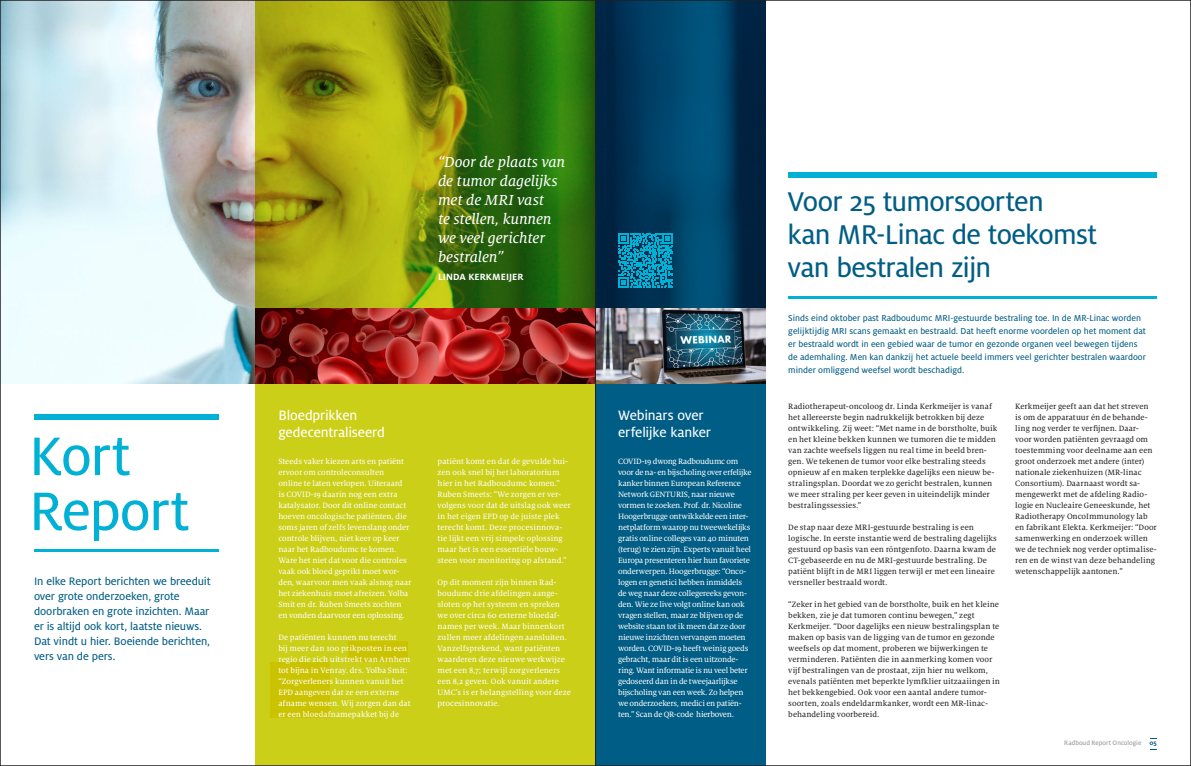
<style>
.page{position:relative;width:1191px;height:766px;background:#fff}
.page>*{position:absolute;margin:0;border:0;box-sizing:border-box;transform-origin:0 0}
.KOP_GROOT{font:60px/55px "Milo OT Text";letter-spacing:-.02em;color:#00b1d5}
.KOP_KLEIN{font:30px/33px "Milo OT Text";letter-spacing:-.025em;color:#005d85}
.QUOTE{font:16px/19px "Milo Serif OT Text Ita";letter-spacing:-.01em;color:#fff}
.SUBKOP{font:15px/17px "Milo OT Text";letter-spacing:-.01em;color:#fff}
.INTRO_GROOT{font:12px/15px "Milo OT Text";letter-spacing:-.01em;color:#005d85}
.NAAM_BIJSCHRIFT{font:700 10px "Milo OT";letter-spacing:.01em;color:#fff}
.INTRO_KLEIN{font:9.5px/13px "Milo OT Text";color:#005d85}
.BODYTEKST{font:8.5px/11px "Milo Serif OT Text";letter-spacing:.005em;color:#231f20}
.BODYTEKST-2{font:8.5px/11px "Milo Serif OT Text";letter-spacing:-.01em;color:#fff}
.BODYTEKST-3{font:8.5px/11px "Milo Serif OT Text";letter-spacing:-.03em;color:#fff}
.t1{font:7px "Milo OT Text";letter-spacing:.005em;color:#939598}
.s1{font-family:"Milo OT";font-weight:700;color:#005d85}
</style>
<div class="page">
<img style="left:2px;top:2px;width:253px;height:381px">
<div style="left:788px;top:172px;width:369px;height:6px;background:#00b1d5"></div>
<hr style="left:788px;top:296px;width:369px;height:3px;background:#00b1d5">
<svg style="left:596px;top:2px;width:169px;height:761px;background:#004d73"></svg>
<svg style="left:255px;top:2px;width:340px;height:761px;background:#a1ae13"></svg>
<img style="left:255px;top:309px;width:510px;height:74px">
<div style="left:34px;top:414px;width:184px;height:6px;background:#00b1d5"></div>
<hr style="left:34px;top:549px;width:184px;height:3px;background:#00b1d5">
<hr style="left:595px;top:0;width:1px;height:765px;background:#231f20">
<svg style="left:618px;top:233px;width:55px;height:55px;background:#0085a7"></svg>
<p class="KOP_GROOT" style="left:29px;top:429px;width:162px">Kort<br>Report</p>
<p class="INTRO_GROOT" style="left:34px;top:574px;width:178px">In elke Report berichten we breeduit over grote onderzoeken, grote doorbraken en grote inzichten. Maar er is altijd ook kort, laatste nieuws.<br>Dat vindt u hier. Boeiende berichten, vers van de pers.</p>
<p class="QUOTE" style="left:438px;top:153px;width:129px">“Door de plaats van de tumor dagelijks met de MRI vast<br>te stellen, kunnen we veel gerichter bestralen”</p>
<p class="NAAM_BIJSCHRIFT" style="left:438px;top:271px;width:87px">LINDA KERKMEIJER</p>
<p class="SUBKOP" style="left:278px;top:407px;width:108px">Bloedprikken gedecentraliseerd</p>
<p class="BODYTEKST-2" style="left:278px;top:456px;width:134px">Steeds vaker kiezen arts en patiënt ervoor om controleconsulten<br>online te laten verlopen. Uiteraard<br>is COVID-19 daarin nog een extra katalysator. Door dit online contact hoeven oncologische patiënten, die soms jaren of zelfs levenslang onder controle blijven, niet keer op keer naar het Radboudumc te komen.<br>Ware het niet dat voor die controles vaak ook bloed geprikt moet wor&shy;den, waarvoor men vaak alsnog naar het ziekenhuis moet afreizen. Yolba Smit en dr. Ruben Smeets zochten en vonden daarvoor een oplossing.</p>
<p class="BODYTEKST-2" style="left:278px;top:632px;width:134px">De patiënten kunnen nu terecht<br>bij meer dan 100 prikposten in een regio die zich uitstrekt van Arnhem tot bijna in Venray. drs. Yolba Smit: “Zorgverleners kunnen vanuit het EPD aangeven dat ze een externe afname wensen. Wij zorgen dan dat er een bloedafnamepakket bij de</p>
<p class="BODYTEKST-2" style="left:437px;top:456px;width:135px">patiënt komt en dat de gevulde bui&shy;zen ook snel bij het laboratorium hier in het Radboudumc komen.” Ruben Smeets: “We zorgen er ver&shy;volgens voor dat de uitslag ook weer in het eigen EPD op de juiste plek terecht komt. Deze procesinnova&shy;tie lijkt een vrij simpele oplossing maar het is een essentiële bouw&shy;steen voor monitoring op afstand.”</p>
<p class="BODYTEKST-2" style="left:437px;top:577px;width:135px">Op dit moment zijn binnen Rad&shy;boudumc drie afdelingen aange&shy;sloten op het systeem en spreken we over circa 60 externe bloedaf&shy;names per week. Maar binnenkort zullen meer afdelingen aansluiten.<br>Vanzelfsprekend, want patiënten waarderen deze nieuwe werkwijze met een 8,7; terwijl zorgverleners een 8,2 geven. Ook vanuit andere<br>UMC’s is er belangstelling voor deze procesinnovatie.</p>
<p class="SUBKOP" style="left:618px;top:407px;width:94px">Webinars over erfelijke kanker</p>
<p class="BODYTEKST-3" style="left:618px;top:456px;width:135px">COVID-19 dwong Radboudumc om voor de na- en bijscholing over erfelijke kanker binnen European Reference Network GENTURIS, naar nieuwe vormen te zoeken. Prof. dr. Nicoline Hoogerbrugge ontwikkelde een inter&shy;netplatform waarop nu tweewekelijks gratis online colleges van 40 minuten (terug) te zien zijn. Experts vanuit heel Europa presenteren hier hun favoriete onderwerpen. Hoogerbrugge: “Onco&shy;logen en genetici hebben inmiddels de weg naar deze collegereeks gevon&shy;den. Wie ze live volgt online kan ook vragen stellen, maar ze blijven op de website staan tot ik meen dat ze door nieuwe inzichten vervangen moeten worden. COVID-19 heeft weinig goeds gebracht, maar dit is een uitzonde&shy;ring. Want informatie is nu veel beter gedoseerd dan in de tweejaarlijkse bijscholing van een week. Zo helpen we onderzoekers, medici en patiën&shy;ten.” Scan de QR-code hierboven.</p>
<p class="KOP_KLEIN" style="left:787px;top:185px;width:311px">Voor 25 tumorsoorten<br>kan MR-Linac de toekomst van bestralen zijn</p>
<p class="INTRO_KLEIN" style="left:788px;top:311px;width:359px">Sinds eind oktober past Radboudumc MRI-gestuurde bestraling toe. In de MR-Linac worden gelijktijdig MRI scans gemaakt en bestraald. Dat heeft enorme voordelen op het moment dat er bestraald wordt in een gebied waar de tumor en gezonde organen veel bewegen tijdens de ademhaling. Men kan dankzij het actuele beeld immers veel gerichter bestralen waardoor minder omliggend weefsel wordt beschadigd.</p>
<p class="BODYTEKST" style="left:788px;top:401px;width:210px">Radiotherapeut-oncoloog dr. Linda Kerkmeijer is vanaf het allereerste begin nadrukkelijk betrokken bij deze ontwikkeling. Zij weet: “Met name in de borstholte, buik en het kleine bekken kunnen we tumoren die te midden van zachte weefsels liggen nu real time in beeld bren&shy;gen. We tekenen de tumor voor elke bestraling steeds opnieuw af en maken terplekke dagelijks een nieuw be&shy;stralingsplan. Doordat we zo gericht bestralen, kunnen we meer straling per keer geven in uiteindelijk minder bestralingssessies.”</p>
<p class="BODYTEKST" style="left:788px;top:522px;width:210px">De stap naar deze MRI-gestuurde bestraling is een logische. In eerste instantie werd de bestraling dagelijks gestuurd op basis van een röntgenfoto. Daarna kwam de CT-gebaseerde en nu de MRI-gestuurde bestraling. De patiënt blijft in de MRI liggen terwijl er met een lineaire versneller bestraald wordt.</p>
<p class="BODYTEKST" style="left:788px;top:599px;width:213px">“Zeker in het gebied van de borstholte, buik en het kleine bekken, zie je dat tumoren continu bewegen,” zegt Kerkmeijer. “Door dagelijks een nieuw bestralingsplan te maken op basis van de ligging van de tumor en gezonde weefsels op dat moment, proberen we bijwerkingen te verminderen. Patiënten die in aanmerking komen voor vijf bestralingen van de prostaat, zijn hier nu welkom, evenals patiënten met beperkte lymfklier uitzaaiingen in het bekkengebied. Ook voor een aantal andere tumor&shy;soorten, zoals endeldarmkanker, wordt een MR-linac&shy;behandeling voorbereid.</p>
<p class="BODYTEKST" style="left:1015px;top:401px;width:143px">Kerkmeijer geeft aan dat het streven is om de apparatuur én de behande&shy;ling nog verder te verfijnen. Daar&shy;voor worden patiënten gevraagd om toestemming voor deelname aan een groot onderzoek met andere (inter) nationale ziekenhuizen (MR-linac Consortium). Daarnaast wordt sa&shy;mengewerkt met de afdeling Radio&shy;logie en Nucleaire Geneeskunde, het Radiotherapy OncoImmunology lab en fabrikant Elekta. Kerkmeijer: “Door samenwerking en onderzoek willen we de techniek nog verder optimalise&shy;ren en de winst van deze behandeling wetenschappelijk aantonen.”</p>
<p class="t1" style="left:1064px;top:739px;width:94px">Radboud Report Oncologie <span class="s1">05</span></p>
</div>
